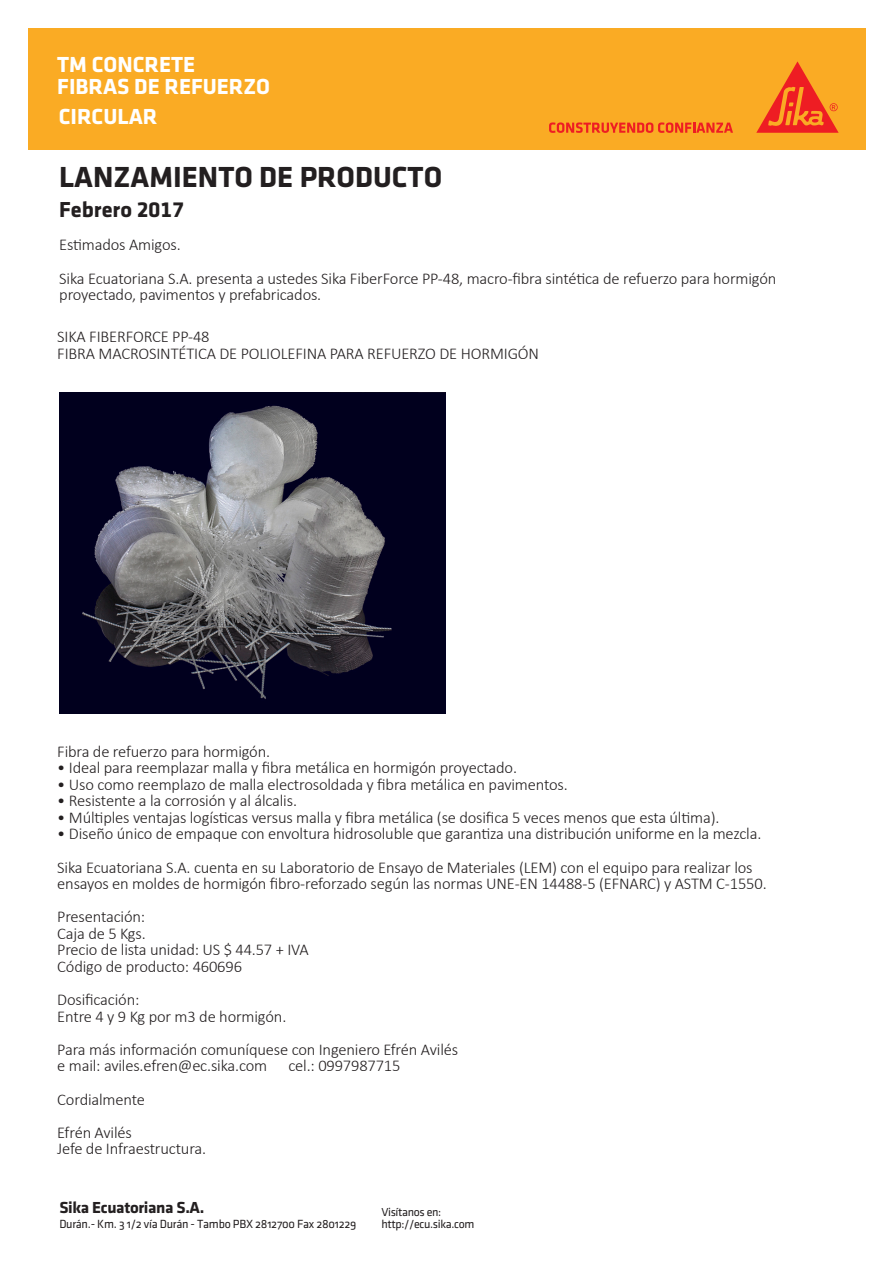
<style>
.page{position:relative;width:893px;height:1263px;background:#fff}
.page>*{position:absolute;margin:0;border:0;box-sizing:border-box;transform-origin:0 0}
.t1{font:700 30.15px "Klavika";color:#231f20}
.t2{font:700 22.65px/22.6px "Klavika";color:#fff}
.t3{font:700 22.5px "Klavika";color:#231f20}
.t4{font:300 16.5px/16.5px "Calibri";letter-spacing:-.01em;color:#231f20}
.t5{font:700 16.5px "Klavika";letter-spacing:-.02em;color:#231f20}
.t6{font:12.3px "Klavika Regular OSF";letter-spacing:-.02em;color:#231f20}
.t7{font:12px/12px "Klavika Regular OSF";letter-spacing:-.03em;color:#231f20}
</style>
<div class="page">
<div style="left:28px;top:28px;width:837px;height:122px;background:#faab24"></div>
<svg style="left:549px;top:122px;width:184px;height:11px"></svg>
<svg style="left:756px;top:61px;width:83px;height:72px"></svg>
<img style="left:59px;top:393px;width:387px;height:321px">
<h2 class="t2" style="left:57px;top:53px;width:214px">TM CONCRETE<br>FIBRAS DE REFUERZO</h2>
<h2 class="t2" style="left:59px;top:105px;width:100px">CIRCULAR</h2>
<h1 class="t1" style="left:59px;top:161px;width:384px">LANZAMIENTO DE PRODUCTO</h1>
<h3 class="t3" style="left:59px;top:198px;width:126px">Febrero 2017</h3>
<p class="t4" style="left:59px;top:228px;width:719px;line-height:33.2px">Estimados Amigos.<br>Sika Ecuatoriana S.A. presenta a ustedes Sika FiberForce PP-48, macro-fibra sintética de refuerzo para hormigón</p>
<p class="t4" style="left:59px;top:286px;width:264px">proyectado, pavimentos y prefabricados.</p>
<p class="t4" style="left:57px;top:328px;width:483px">SIKA FIBERFORCE PP-48<br>FIBRA MACROSINTÉTICA DE POLIOLEFINA PARA REFUERZO DE HORMIGÓN</p>
<p class="t4" style="left:57px;top:743px;width:214px">Fibra de refuerzo para hormigón.</p>
<p class="t4" style="left:57px;top:759px;width:461px">• Ideal para reemplazar malla y fibra metálica en hormigón proyectado.</p>
<p class="t4" style="left:57px;top:776px;width:512px">• Uso como reemplazo de malla electrosoldada y fibra metálica en pavimentos.</p>
<p class="t4" style="left:57px;top:792px;width:241px">• Resistente a la corrosión y al álcalis.</p>
<p class="t4" style="left:57px;top:809px;width:664px">• Múltiples ventajas logísticas versus malla y fibra metálica (se dosifica 5 veces menos que esta última).</p>
<p class="t4" style="left:57px;top:817px;width:706px;line-height:33.2px">• Diseño único de empaque con envoltura hidrosoluble que garantiza una distribución uniforme en la mezcla.<br>Sika Ecuatoriana S.A. cuenta en su Laboratorio de Ensayo de Materiales (LEM) con el equipo para realizar los</p>
<p class="t4" style="left:57px;top:867px;width:711px;line-height:33.2px">ensayos en moldes de hormigón fibro-reforzado según las normas UNE-EN 14488-5 (EFNARC) y ASTM C-1550.<br>Presentación:</p>
<p class="t4" style="left:57px;top:925px;width:253px">Caja de 5 Kgs.<br>Precio de lista unidad: US $ 44.57 + IVA<br>Código de producto: 460696</p>
<p class="t4" style="left:57px;top:991px;width:231px">Dosificación:<br>Entre 4 y 9 Kg por m3 de hormigón.</p>
<p class="t4" style="left:57px;top:1041px;width:402px">Para más información comuníquese con Ingeniero Efrén Avilés e mail: aviles.efren@ec.sika.com</p>
<p class="t4" style="left:288px;top:1057px;width:114px">cel.: 0997987715</p>
<p class="t4" style="left:57px;top:1082px;width:89px;line-height:33.2px">Cordialmente<br>Efrén Avilés</p>
<p class="t4" style="left:57px;top:1140px;width:150px">Jefe de Infraestructura.</p>
<p class="t5" style="left:59px;top:1199px;width:147px">Sika Ecuatoriana S.A.</p>
<p class="t6" style="left:59px;top:1218px;width:299px">Durán.- Km. 3 1/2 vía Durán - Tambo PBX 2812700 Fax 2801229</p>
<p class="t7" style="left:381px;top:1206px;width:95px">Visítanos en: http://ecu.sika.com</p>
</div>
